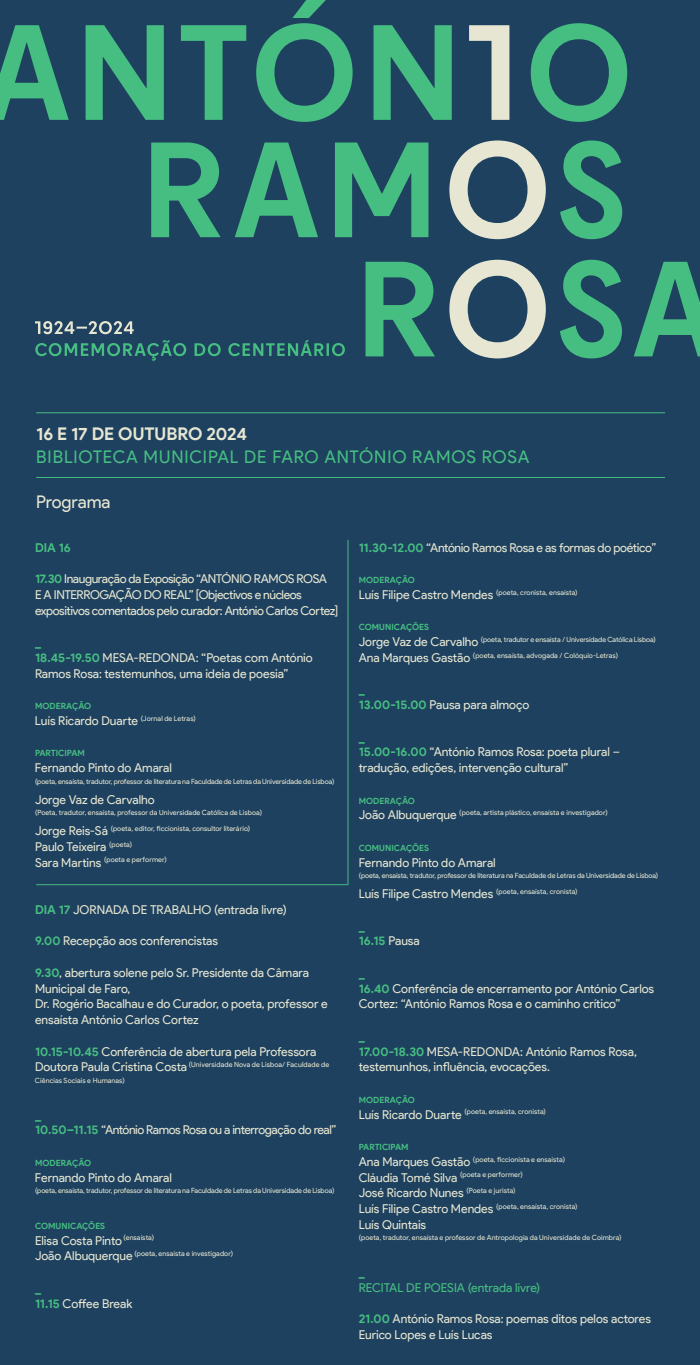
<style>
.page{position:relative;width:700px;height:1365px;background:#1e415f}
.page>*{position:absolute;margin:0;border:0;box-sizing:border-box;transform-origin:0 0}
.t1{font:17.5px "Product Sans";letter-spacing:.04em;color:#46be82}
.t2{font:700 17.5px "Product Sans";letter-spacing:-.005em;color:#e6e6d2}
.t3{font:17.5px "Product Sans";letter-spacing:-.005em;color:#e6e6d2}
.t4{font:12.25px/15.8px "Product Sans";letter-spacing:-.01em;color:#e6e6d2}
.t5{font:12.25px/15.8px "Product Sans";letter-spacing:-.035em;color:#e6e6d2}
.t6{font:12.25px "Product Sans";letter-spacing:-.005em;color:#46be82}
.t7{font:700 12.25px/15.8px "Product Sans";letter-spacing:-.005em;color:#46be82}
.t8{font:700 8.58px "Product Sans";letter-spacing:.005em;color:#46be82}
.t9{font:7.17px/15.8px "Product Sans";letter-spacing:.005em;color:#e6e6d2}
.s1{font-weight:700;color:#46be82}
.s2{font-size:12.25px}
.s3{font-weight:400;color:#e6e6d2}
</style>
<div class="page">
<svg style="left:151px;top:140px;width:471px;height:99px"></svg>
<svg style="left:0;top:0;width:627px;height:122px"></svg>
<svg style="left:469px;top:25px;width:40px;height:95px"></svg>
<svg style="left:449px;top:140px;width:97px;height:99px"></svg>
<svg style="left:366px;top:260px;width:334px;height:98px"></svg>
<svg style="left:35px;top:340px;width:310px;height:21px"></svg>
<svg style="left:35px;top:321px;width:99px;height:13px"></svg>
<hr style="left:36px;top:477px;width:629px;height:1px;background:#46be82">
<hr style="left:36px;top:413px;width:629px;height:1px;background:#46be82">
<hr style="left:36px;top:885px;width:312px;height:1px;background:#46be82">
<hr style="left:348px;top:540px;width:1px;height:345px;background:#46be82">
<h1 class="t2" style="left:36px;top:423px;width:213px">16 E 17 DE OUTUBRO 2024</h1>
<h1 class="t1" style="left:36px;top:447px;width:495px">BIBLIOTECA MUNICIPAL DE FARO ANTÓNIO RAMOS ROSA</h1>
<h1 class="t3" style="left:36px;top:492px;width:76px">Programa</h1>
<h2 class="t7" style="left:35px;top:540px;width:37px">DIA 16</h2>
<h2 class="t5" style="left:35px;top:571px;width:305px"><span class="s1">17.30</span> Inauguração da Exposição “ANTÓNIO RAMOS ROSA<br>E A INTERROGAÇÃO DO REAL” [Objectivos e núcleos expositivos comentados pelo curador: António Carlos Cortez]</h2>
<h2 class="t4" style="left:35px;top:634px;width:279px"><span class="s1">_<br>18.45-19.50</span> MESA-REDONDA: “Poetas com António<br>Ramos Rosa: testemunhos, uma ideia de poesia”</h2>
<p class="t8" style="left:35px;top:701px;width:58px">MODERAÇÃO</p>
<h2 class="t4" style="left:35px;top:713px;width:162px">Luís Ricardo Duarte <sup>(Jornal</sup> <sup>de</sup> <sup>Letras)</sup></h2>
<p class="t8" style="left:35px;top:748px;width:51px">PARTICIPAM</p>
<h2 class="t4" style="left:35px;top:760px;width:139px">Fernando Pinto do Amaral</h2>
<p class="t9" style="left:35px;top:774px;width:301px">(poeta, ensaísta, tradutor, professor de literatura na Faculdade de Letras da Universidade de Lisboa)</p>
<h2 class="t4" style="left:35px;top:792px;width:121px">Jorge Vaz de Carvalho</h2>
<p class="t9" style="left:35px;top:805px;width:229px">(Poeta, tradutor, ensaísta, professor da Universidade Católica de Lisboa)<br><span class="s2">Jorge Reis-Sá</span> (poeta, editor, ficcionista, consultor literário)</p>
<h2 class="t4" style="left:35px;top:839px;width:99px">Paulo Teixeira <sup>(poeta)</sup></h2>
<p class="t9" style="left:35px;top:852px;width:133px"><span class="s2">Sara Martins</span> (poeta e performer)</p>
<h2 class="t4" style="left:35px;top:902px;width:253px"><span class="s1">DIA 17</span> JORNADA DE TRABALHO (entrada livre)</h2>
<h2 class="t4" style="left:35px;top:933px;width:185px"><span class="s1">9.00</span> Recepção aos conferencistas</h2>
<h2 class="t4" style="left:35px;top:965px;width:294px"><span class="s1">9.30</span>, abertura solene pelo Sr. Presidente da Câmara Municipal de Faro,<br>Dr. Rogério Bacalhau e do Curador, o poeta, professor e ensaísta António Carlos Cortez</h2>
<h2 class="t4" style="left:35px;top:1044px;width:283px"><span class="s1">10.15-10.45</span> Conferência de abertura pela Professora</h2>
<p class="t9" style="left:35px;top:1057px;width:296px"><span class="s2">Doutora Paula Cristina Costa</span> (Universidade Nova de Lisboa/ Faculdade de<br>Ciências Sociais e Humanas)</p>
<h2 class="t5" style="left:35px;top:1107px;width:303px"><span class="s1">_<br>10.50–11.15</span> “António Ramos Rosa ou a interrogação do real”</h2>
<p class="t8" style="left:35px;top:1158px;width:58px">MODERAÇÃO</p>
<h2 class="t4" style="left:35px;top:1170px;width:139px">Fernando Pinto do Amaral</h2>
<p class="t9" style="left:35px;top:1183px;width:301px">(poeta, ensaísta, tradutor, professor de literatura na Faculdade de Letras da Universidade de Lisboa)</p>
<p class="t8" style="left:35px;top:1221px;width:72px">COMUNICAÇÕES</p>
<h2 class="t4" style="left:35px;top:1233px;width:121px">Elisa Costa Pinto <sup>(ensaísta)</sup></h2>
<p class="t9" style="left:35px;top:1246px;width:200px"><span class="s2">João Albuquerque</span> (poeta, ensaísta e investigador)</p>
<h2 class="t4" style="left:35px;top:1280px;width:99px"><span class="s1">_<br>11.15</span> Coffee Break</h2>
<h2 class="t4" style="left:359px;top:540px;width:299px"><span class="s1">11.30-12.00</span> “António Ramos Rosa e as formas do poético”</h2>
<p class="t8" style="left:359px;top:575px;width:58px">MODERAÇÃO</p>
<p class="t9" style="left:359px;top:585px;width:220px"><span class="s2">Luís Filipe Castro Mendes</span> (poeta, cronista, ensaísta)</p>
<p class="t8" style="left:359px;top:622px;width:72px">COMUNICAÇÕES</p>
<p class="t9" style="left:359px;top:632px;width:299px"><span class="s2">Jorge Vaz de Carvalho</span> (poeta, tradutor e ensaísta / Universidade Católica Lisboa)<br><span class="s2">Ana Marques Gastão</span> (poeta, ensaísta, advogada / Colóquio-Letras)</p>
<h2 class="t4" style="left:359px;top:681px;width:172px"><span class="s1">_<br>13.00-15.00</span> Pausa para almoço</h2>
<h2 class="t4" style="left:359px;top:729px;width:263px"><span class="s1">_<br>15.00-16.00</span> “António Ramos Rosa: poeta plural – tradução, edições, intervenção cultural”</h2>
<p class="t8" style="left:359px;top:795px;width:58px">MODERAÇÃO</p>
<p class="t9" style="left:359px;top:805px;width:251px"><span class="s2">João Albuquerque</span> (poeta, artista plástico, ensaísta e investigador)</p>
<p class="t8" style="left:359px;top:843px;width:72px">COMUNICAÇÕES</p>
<h2 class="t4" style="left:359px;top:855px;width:139px">Fernando Pinto do Amaral</h2>
<p class="t9" style="left:359px;top:868px;width:301px">(poeta, ensaísta, tradutor, professor de literatura na Faculdade de Letras da Universidade de Lisboa)<br><span class="s2">Luís Filipe Castro Mendes</span> (poeta, ensaísta, cronista)</p>
<h2 class="t7" style="left:359px;top:918px;width:63px">_<br>16.15 <span class="s3">Pausa</span></h2>
<h2 class="t4" style="left:359px;top:965px;width:297px"><span class="s1">_<br>16.40</span> Conferência de encerramento por António Carlos<br>Cortez: “António Ramos Rosa e o caminho crítico”</h2>
<h2 class="t4" style="left:359px;top:1028px;width:280px"><span class="s1">_<br>17.00-18.30</span> MESA-REDONDA: António Ramos Rosa, testemunhos, influência, evocações.</h2>
<p class="t8" style="left:359px;top:1095px;width:58px">MODERAÇÃO</p>
<p class="t9" style="left:359px;top:1104px;width:189px"><span class="s2">Luís Ricardo Duarte</span> (poeta, ensaísta, cronista)</p>
<p class="t8" style="left:359px;top:1142px;width:51px">PARTICIPAM</p>
<p class="t9" style="left:359px;top:1152px;width:208px"><span class="s2">Ana Marques Gastão</span> (poeta, ficcionista e ensaísta)<br><span class="s2">Cláudia Tomé Silva</span> (poeta e performer)</p>
<h2 class="t4" style="left:359px;top:1185px;width:158px">José Ricardo Nunes <sup>(Poeta</sup> <sup>e</sup> <sup>jurista)</sup></h2>
<p class="t9" style="left:359px;top:1199px;width:220px"><span class="s2">Luís Filipe Castro Mendes</span> (poeta, ensaísta, cronista)</p>
<h2 class="t4" style="left:359px;top:1217px;width:69px">Luís Quintais</h2>
<p class="t9" style="left:359px;top:1230px;width:264px">(poeta, tradutor, ensaísta e professor de Antropologia da Universidade de Coimbra)</p>
<h2 class="t7" style="left:359px;top:1264px;width:8px">_</h2>
<h2 class="t6" style="left:359px;top:1281px;width:183px">RECITAL DE POESIA (entrada livre)</h2>
<h2 class="t4" style="left:359px;top:1311px;width:294px"><span class="s1">21.00</span> António Ramos Rosa: poemas ditos pelos actores<br>Eurico Lopes e Luís Lucas</h2>
</div>
